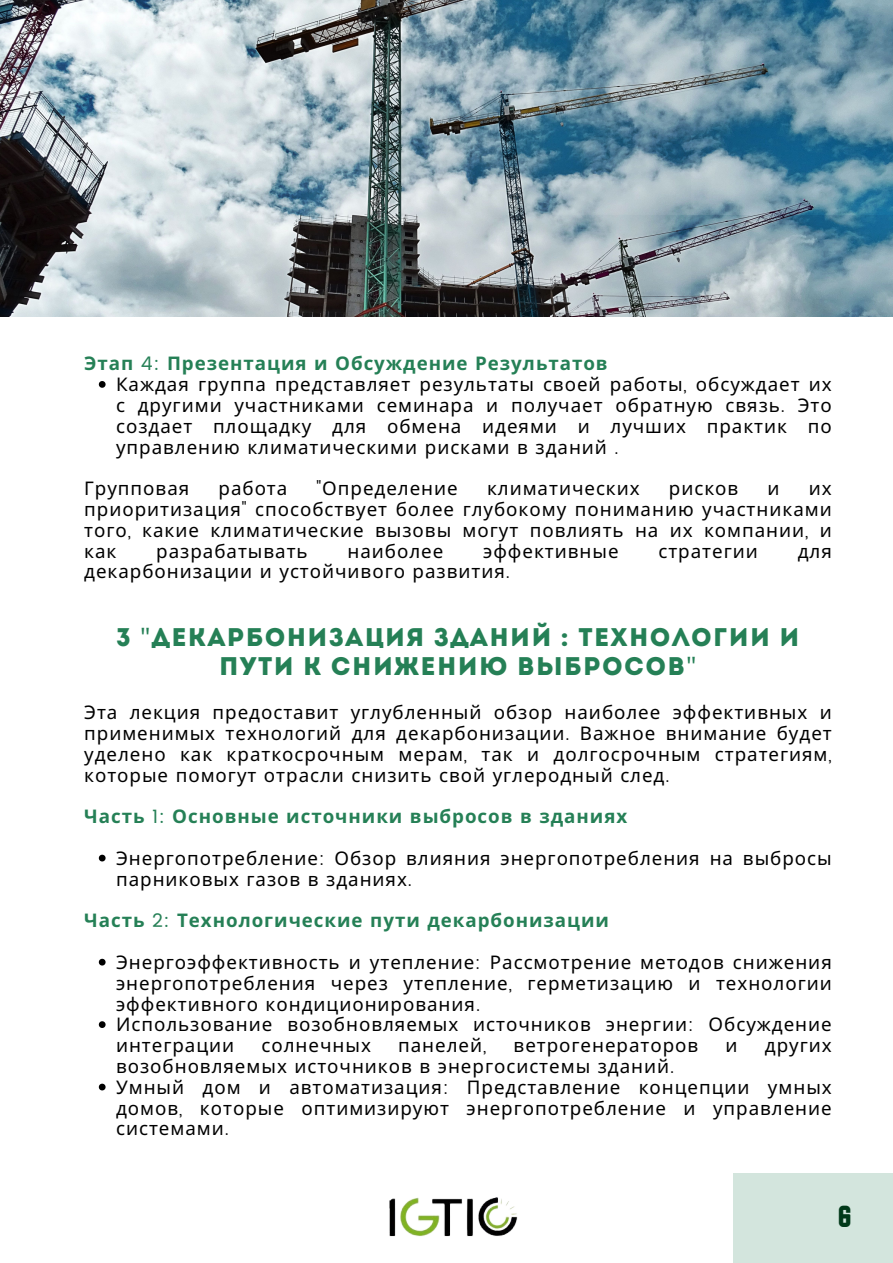
<style>
.page{position:relative;width:893px;height:1263px;background:#fff}
.page>*{position:absolute;margin:0;border:0;box-sizing:border-box;transform-origin:0 0}
.t1{font:31.35px "Cheddar";color:#013919}
.t2{font:25.5px/28.7px "Intro";letter-spacing:.05em;color:#258056;text-align:center}
.t3{font:18.75px/20.9px "Noto Sans";letter-spacing:.05em;color:#000;text-align:justify}
.t4{font:700 18.75px "Noto Sans";letter-spacing:.05em;color:#258056}
.s1{font-family:"Poppins";font-weight:400}
.s2{font-family:"Poppins";font-weight:300}
.s3{font-family:"Noto Sans"}
</style>
<div class="page">
<div style="left:733px;top:1174px;width:160px;height:89px;background:#d3e5dd"></div>
<svg style="left:99px;top:381px;width:7px;height:7px"></svg>
<svg style="left:99px;top:855px;width:7px;height:6px"></svg>
<svg style="left:99px;top:959px;width:7px;height:6px"></svg>
<svg style="left:99px;top:1021px;width:7px;height:7px"></svg>
<svg style="left:99px;top:1084px;width:7px;height:6px"></svg>
<img style="left:389px;top:1197px;width:129px;height:40px">
<img style="left:0;top:0;width:893px;height:317px">
<p class="t4" style="left:84px;top:350px;width:525px">Этап <span class="s1">4:</span> Презентация и Обсуждение Результатов</p>
<p class="t3" style="left:116px;top:373px;width:717px">Каждая группа представляет результаты своей работы<span class="s2">,</span> обсуждает их с другими участниками семинара и получает обратную связь<span class="s2">.</span> Это создает площадку для обмена идеями и лучших практик по управлению климатическими рисками в зданий <span class="s2">.</span></p>
<p class="t3" style="left:84px;top:477px;width:107px">Групповая</p>
<p class="t3" style="left:218px;top:477px;width:70px">работа</p>
<p class="t3" style="left:316px;top:477px;width:143px"><span class="s2">"</span>Определение</p>
<p class="t3" style="left:487px;top:477px;width:154px">климатических</p>
<p class="t3" style="left:669px;top:477px;width:71px">рисков</p>
<p class="t3" style="left:767px;top:477px;width:14px">и</p>
<p class="t3" style="left:84px;top:477px;width:749px;text-indent:724px">их приоритизация<span class="s2">"</span> способствует более глубокому пониманию участниками того<span class="s2">,</span> какие климатические вызовы могут повлиять на их компании<span class="s2">,</span> и как</p>
<p class="t3" style="left:156px;top:540px;width:153px">разрабатывать</p>
<p class="t3" style="left:347px;top:540px;width:97px">наиболее</p>
<p class="t3" style="left:483px;top:540px;width:137px">эффективные</p>
<p class="t3" style="left:658px;top:540px;width:101px">стратегии</p>
<p class="t3" style="left:797px;top:540px;width:36px">для</p>
<p class="t3" style="left:84px;top:561px;width:427px">декарбонизации и устойчивого развития<span class="s2">.</span></p>
<p class="t2" style="left:116px;top:625px;width:685px">3 <span class="s3">"</span>Декарбонизация зданий : технологии и пути к снижению выбросов<span class="s3">"</span></p>
<p class="t3" style="left:84px;top:701px;width:749px">Эта лекция предоставит углубленный обзор наиболее эффективных и применимых технологий для декарбонизации<span class="s2">.</span> Важное внимание будет уделено как краткосрочным мерам<span class="s2">,</span> так и долгосрочным стратегиям<span class="s2">, </span>которые помогут отрасли снизить свой углеродный след<span class="s2">.</span></p>
<p class="t4" style="left:84px;top:803px;width:544px">Часть <span class="s1">1:</span> Основные источники выбросов в зданиях</p>
<p class="t3" style="left:116px;top:847px;width:717px">Энергопотребление<span class="s2">:</span> Обзор влияния энергопотребления на выбросы парниковых газов в зданиях<span class="s2">.</span></p>
<p class="t4" style="left:84px;top:907px;width:526px">Часть <span class="s1">2:</span> Технологические пути декарбонизации</p>
<p class="t3" style="left:116px;top:951px;width:717px">Энергоэффективность и утепление<span class="s2">:</span> Рассмотрение методов снижения энергопотребления через утепление<span class="s2">,</span> герметизацию и технологии эффективного кондиционирования<span class="s2">.</span></p>
<p class="t3" style="left:116px;top:1014px;width:717px">Использование возобновляемых источников энергии<span class="s2">:</span> Обсуждение интеграции</p>
<p class="t3" style="left:262px;top:1034px;width:111px">солнечных</p>
<p class="t3" style="left:398px;top:1034px;width:90px">панелей<span class="s2">,</span></p>
<p class="t3" style="left:513px;top:1034px;width:186px">ветрогенераторов</p>
<p class="t3" style="left:725px;top:1034px;width:14px">и</p>
<p class="t3" style="left:765px;top:1034px;width:68px">других</p>
<p class="t3" style="left:116px;top:1055px;width:560px">возобновляемых источников в энергосистемы зданий<span class="s2">.</span></p>
<p class="t3" style="left:116px;top:1076px;width:717px">Умный дом и автоматизация<span class="s2">:</span> Представление концепции умных домов<span class="s2">,</span> которые оптимизируют энергопотребление и управление системами<span class="s2">.</span></p>
<p class="t1" style="left:838px;top:1202px;width:15px">6</p>
</div>
